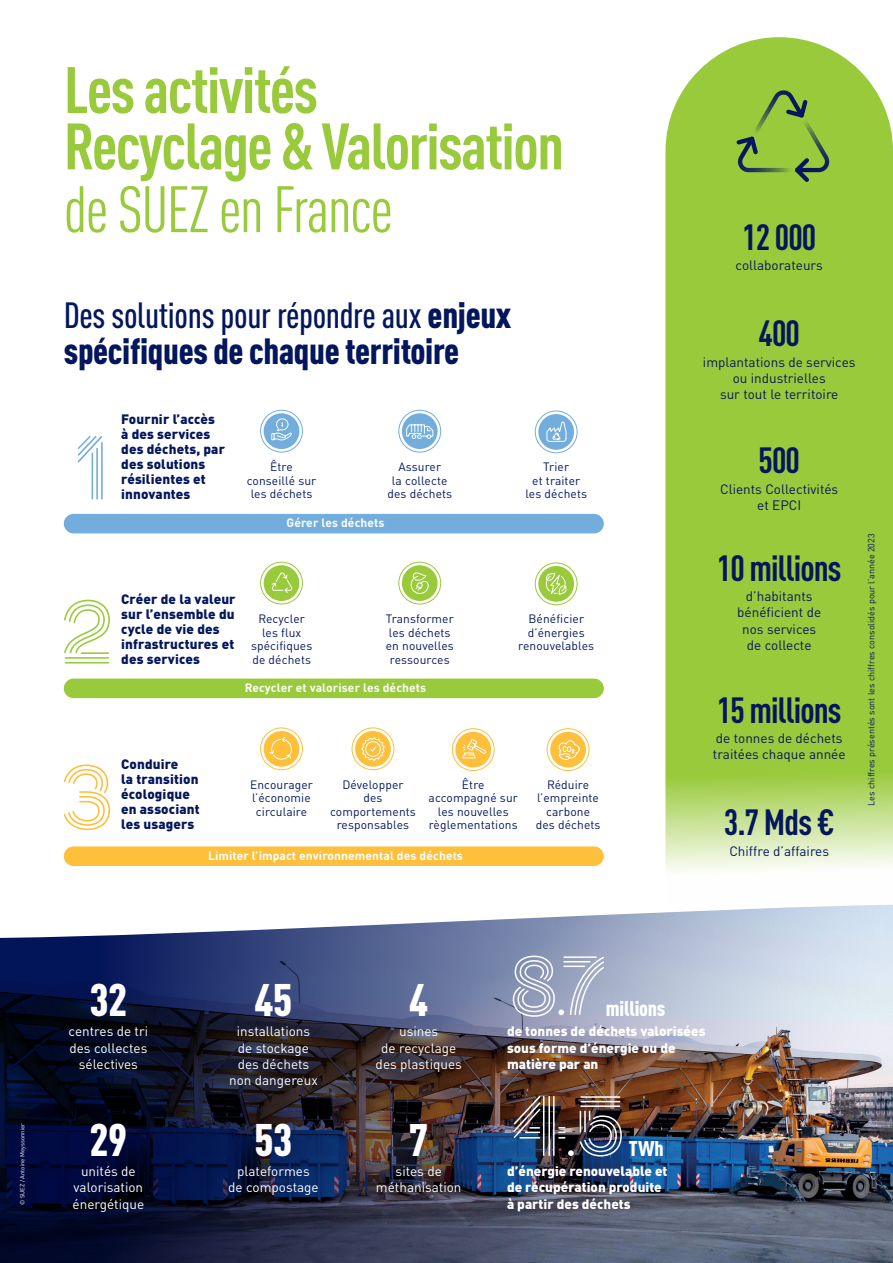
<style>
.page{position:relative;width:893px;height:1263px;background:#fff}
.page>*{position:absolute;margin:0;border:0;box-sizing:border-box;transform-origin:0 0}
.t1{font:75px "Suez Lines";color:#72addd}
.t2{font:75px "Suez Lines";color:#99ca3b}
.t3{font:75px "Suez Lines";color:#febf3b}
.t4{font:70.8px "Suez Lines";color:#fff}
.t5{font:700 condensed 64.5px "DIN Pro";letter-spacing:-.025em;color:#99ca3b}
.t6{font:condensed 64.5px "DIN Pro";letter-spacing:-.025em;color:#99ca3b}
.t7{font:900 condensed 45px "DIN Pro";letter-spacing:-.01em;color:#fff}
.t8{font:900 condensed 36px/36px "DIN Pro";letter-spacing:-.01em;color:#04175c}
.t9{font:700 condensed 36px "DIN Pro";letter-spacing:-.025em;color:#04175c}
.t10{font:900 condensed 21px "DIN Pro";letter-spacing:-.01em;color:#fff}
.t11{font:900 13.5px/15px "DIN Pro";letter-spacing:.01em;color:#04175c}
.t12{font:13.5px/16.2px "DIN Pro";color:#04175c;text-align:center}
.t13{font:13.5px/16.2px "DIN Pro";color:#fff;text-align:center}
.t14{font:900 13.5px/16.2px "DIN Pro";color:#fff}
.t15{font:12px/13.5px "DIN Pro";letter-spacing:.01em;color:#04175c;text-align:center}
.t16{font:700 12px "DIN Pro";letter-spacing:.01em;color:#fff}
.t17{font:9px "DIN Pro";color:#04175c}
.t18{font:6px "DIN Pro";color:#fff}
.s1{font-weight:500}
</style>
<div class="page">
<img style="left:0;top:938px;width:893px;height:325px">
<svg style="left:0;top:733px;width:893px;height:205px"></svg>
<svg style="left:665px;top:37px;width:228px;height:869px;background:#a6d054"></svg>
<svg style="left:736px;top:90px;width:93px;height:93px;background:#85b23f"></svg>
<div style="left:64px;top:514px;width:540px;height:19px;background:#72addd;border-radius:10px"></div>
<div style="left:264px;top:413px;width:35px;height:36px;background:#72addd;border-radius:50%"></div>
<div style="left:260px;top:410px;width:43px;height:42px;border:1px solid #72addd;border-radius:50%"></div>
<div style="left:402px;top:413px;width:36px;height:36px;background:#72addd;border-radius:50%"></div>
<div style="left:398px;top:410px;width:43px;height:42px;border:1px solid #72addd;border-radius:50%"></div>
<div style="left:538px;top:414px;width:36px;height:36px;background:#72addd;border-radius:50%"></div>
<div style="left:535px;top:411px;width:42px;height:42px;border:1px solid #72addd;border-radius:50%"></div>
<div style="left:64px;top:678px;width:540px;height:20px;background:#99ca3b;border-radius:10px"></div>
<div style="left:264px;top:565px;width:35px;height:36px;background:#99ca3b;border-radius:50%"></div>
<div style="left:260px;top:562px;width:43px;height:42px;border:1px solid #99ca3b;border-radius:50%"></div>
<div style="left:402px;top:565px;width:36px;height:36px;background:#99ca3b;border-radius:50%"></div>
<div style="left:398px;top:562px;width:43px;height:42px;border:1px solid #99ca3b;border-radius:50%"></div>
<div style="left:538px;top:566px;width:36px;height:36px;background:#99ca3b;border-radius:50%"></div>
<div style="left:535px;top:562px;width:42px;height:43px;border:1px solid #99ca3b;border-radius:50%"></div>
<div style="left:64px;top:846px;width:540px;height:20px;background:#febf3b;border-radius:10px"></div>
<div style="left:264px;top:731px;width:35px;height:36px;background:#febf3b;border-radius:50%"></div>
<div style="left:260px;top:727px;width:43px;height:43px;border:1px solid #febf3b;border-radius:50%"></div>
<div style="left:355px;top:731px;width:36px;height:36px;background:#febf3b;border-radius:50%"></div>
<div style="left:352px;top:727px;width:42px;height:43px;border:1px solid #febf3b;border-radius:50%"></div>
<div style="left:455px;top:732px;width:36px;height:35px;background:#febf3b;border-radius:50%"></div>
<div style="left:452px;top:728px;width:43px;height:43px;border:1px solid #febf3b;border-radius:50%"></div>
<div style="left:550px;top:732px;width:36px;height:35px;background:#febf3b;border-radius:50%"></div>
<div style="left:547px;top:728px;width:42px;height:43px;border:1px solid #febf3b;border-radius:50%"></div>
<svg style="left:271px;top:418px;width:21px;height:23px"></svg>
<svg style="left:406px;top:423px;width:28px;height:16px"></svg>
<svg style="left:546px;top:422px;width:21px;height:20px"></svg>
<svg style="left:271px;top:572px;width:21px;height:21px"></svg>
<svg style="left:410px;top:572px;width:19px;height:22px"></svg>
<svg style="left:558px;top:740px;width:22px;height:20px"></svg>
<svg style="left:546px;top:572px;width:21px;height:23px"></svg>
<svg style="left:269px;top:737px;width:23px;height:23px"></svg>
<svg style="left:361px;top:728px;width:24px;height:52px"></svg>
<svg style="left:462px;top:739px;width:25px;height:20px"></svg>
<svg style="left:568px;top:1150px;width:6px;height:6px"></svg>
<svg style="left:558px;top:1009px;width:6px;height:6px"></svg>
<p class="t18" style="left:18px;top:1205px;width:83px;rotate:-90deg">© SUEZ / Antoine Meyssonnier</p>
<h3 class="t5" style="left:64px;top:41px;width:256px">Les activités</h3>
<h3 class="t5" style="left:64px;top:98px;width:502px">Recyclage &amp; Valorisation</h3>
<h3 class="t6" style="left:64px;top:163px;width:331px">de SUEZ en France</h3>
<h3 class="t8" style="left:64px;top:293px;width:449px"><span class="s1">Des solutions pour répondre aux</span> enjeux spécifiques de chaque territoire</h3>
<h1 class="t1" style="left:72px;top:430px;width:43px">1</h1>
<p class="t11" style="left:121px;top:410px;width:105px">Fournir l’accès à des services des déchets, par des solutions résilientes et innovantes</p>
<p class="t15" style="left:247px;top:459px;width:71px">Être conseillé sur les déchets</p>
<p class="t15" style="left:387px;top:459px;width:66px">Assurer<br>la collecte des déchets</p>
<p class="t15" style="left:525px;top:459px;width:63px">Trier<br>et traiter les déchets</p>
<p class="t16" style="left:286px;top:513px;width:100px">Gérer les déchets</p>
<h1 class="t2" style="left:59px;top:594px;width:58px">2</h1>
<p class="t11" style="left:121px;top:589px;width:116px">Créer de la valeur sur l’ensemble du cycle de vie des infrastructures et des services</p>
<p class="t15" style="left:251px;top:611px;width:63px">Recycler les flux spécifiques de déchets</p>
<p class="t15" style="left:386px;top:611px;width:70px">Transformer les déchets en nouvelles ressources</p>
<p class="t15" style="left:518px;top:611px;width:78px">Bénéficier d’énergies renouvelables</p>
<p class="t16" style="left:245px;top:677px;width:183px">Recycler et valoriser les déchets</p>
<h1 class="t3" style="left:59px;top:759px;width:61px">3</h1>
<p class="t11" style="left:121px;top:755px;width:80px">Conduire<br>la transition écologique en associant les usagers</p>
<p class="t15" style="left:250px;top:776px;width:64px">Encourager l’économie circulaire</p>
<p class="t15" style="left:330px;top:776px;width:87px">Développer<br>des comportements responsables</p>
<p class="t15" style="left:429px;top:776px;width:91px">Être accompagné sur les nouvelles règlementations</p>
<p class="t15" style="left:536px;top:776px;width:66px">Réduire l’empreinte carbone des déchets</p>
<p class="t16" style="left:208px;top:845px;width:256px">Limiter l’impact environnemental des déchets</p>
<h3 class="t9" style="left:742px;top:210px;width:76px">12 000</h3>
<p class="t12" style="left:736px;top:256px;width:89px">collaborateurs</p>
<h3 class="t9" style="left:758px;top:306px;width:43px">400</h3>
<p class="t12" style="left:703px;top:353px;width:154px">implantations de services ou industrielles<br>sur tout le territoire</p>
<h3 class="t9" style="left:758px;top:433px;width:43px">500</h3>
<p class="t12" style="left:720px;top:479px;width:120px">Clients Collectivités et EPCI</p>
<h3 class="t9" style="left:717px;top:541px;width:126px">10 millions</h3>
<p class="t12" style="left:737px;top:587px;width:86px">d’habitants bénéficient de nos services de collecte</p>
<h3 class="t9" style="left:717px;top:683px;width:126px">15 millions</h3>
<p class="t12" style="left:713px;top:729px;width:134px;text-align:left">de tonnes de déchets traitées chaque année</p>
<h3 class="t9" style="left:724px;top:795px;width:112px">3.7 Mds €</h3>
<p class="t12" style="left:729px;top:841px;width:101px">Chiffre d’affaires</p>
<p class="t17" style="left:864px;top:806px;width:274px;rotate:-90deg">Les chiffres présentés sont les chiffres consolidés pour l’année 2023</p>
<h3 class="t7" style="left:90px;top:965px;width:39px">32</h3>
<p class="t13" style="left:69px;top:1022px;width:81px">centres de tri des collectes sélectives</p>
<h3 class="t7" style="left:90px;top:1105px;width:39px">29</h3>
<p class="t13" style="left:73px;top:1162px;width:73px">unités de valorisation énergétique</p>
<h3 class="t7" style="left:255px;top:965px;width:39px">45</h3>
<p class="t13" style="left:229px;top:1022px;width:90px">installations de stockage des déchets non dangereux</p>
<h3 class="t7" style="left:255px;top:1105px;width:39px">53</h3>
<p class="t13" style="left:228px;top:1162px;width:92px">plateformes de compostage</p>
<h3 class="t7" style="left:409px;top:965px;width:21px">4</h3>
<p class="t13" style="left:376px;top:1022px;width:88px">usines<br>de recyclage des plastiques</p>
<h3 class="t7" style="left:409px;top:1105px;width:21px">7</h3>
<p class="t13" style="left:376px;top:1162px;width:87px">sites de méthanisation</p>
<h2 class="t4" style="left:507px;top:950px;width:102px">87</h2>
<h3 class="t10" style="left:606px;top:992px;width:61px">millions</h3>
<p class="t14" style="left:507px;top:1021px;width:200px">de tonnes de déchets valorisées sous forme d’énergie ou de matière par an</p>
<h2 class="t4" style="left:507px;top:1090px;width:122px">45</h2>
<h3 class="t10" style="left:629px;top:1132px;width:36px">TWh</h3>
<p class="t14" style="left:507px;top:1161px;width:162px">d’énergie renouvelable et de récupération produite à partir des déchets</p>
</div>
